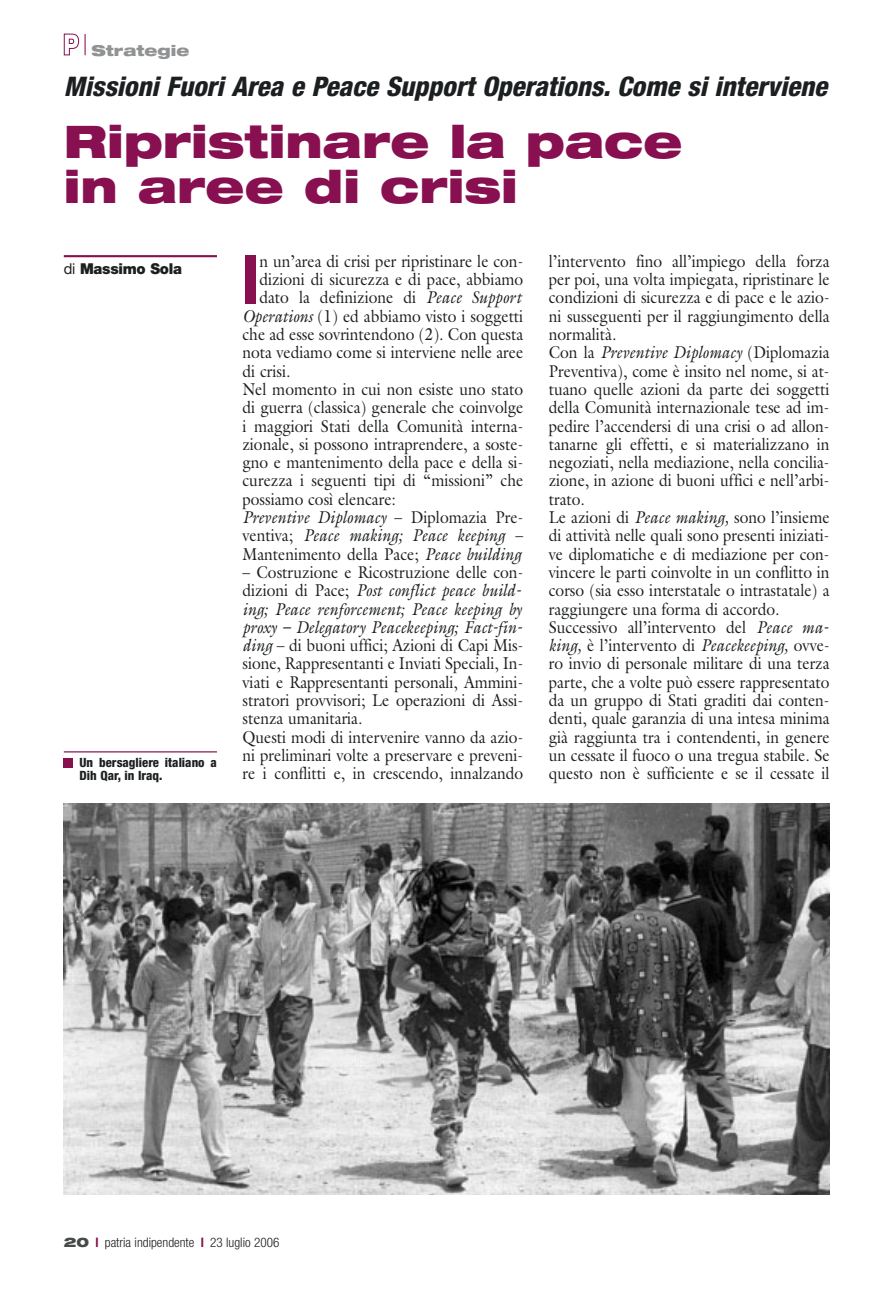
<style>
.page{position:relative;width:893px;height:1296px;background:#fff}
.page>*{position:absolute;margin:0;border:0;box-sizing:border-box;transform-origin:0 0}
.t1{font:800 condensed 67.65px "Helvetica Neue";color:#880f50;scale:.9 1}
.t2{font:900 expanded 45px/45px "Helvetica Neue";color:#880f50}
.t3{font:italic 800 condensed 27px "Helvetica Neue";color:#1c1f20}
.t4{font:17.25px/18.3px "Galliard";color:#1c1f20;scale:.9 1}
.t5{font:italic 17.25px "Galliard";color:#1c1f20;scale:.9 1}
.t6{font:900 15px "Helvetica Neue";letter-spacing:-.02em;color:#1c1f20}
.t7{font:900 expanded 15px "Helvetica Neue";color:#909293}
.t8{font:300 condensed 13.2px "Helvetica Neue";color:#1c1f20}
.t9{font:800 condensed 12.75px/12.8px "Helvetica Neue";color:#1c1f20}
.s1{font-weight:400}
.s2{font-style:italic}
.s3{font-style:normal}
.s4{font-weight:900;font-stretch:expanded;color:#47494a}
.s5{font-weight:700;color:#880f50}
</style>
<div class="page">
<svg style="left:85px;top:34px;width:1px;height:21px"></svg>
<svg style="left:63px;top:33px;width:17px;height:23px"></svg>
<svg style="left:64px;top:33px;width:15px;height:23px"></svg>
<img style="left:64px;top:804px;width:765px;height:391px">
<hr style="left:64px;top:751px;width:153px;height:1px;background:#880f50">
<div style="left:64px;top:758px;width:9px;height:9px;background:#880f50"></div>
<hr style="left:64px;top:255px;width:153px;height:2px;background:#880f50">
<p class="t7" style="left:91px;top:45px;width:99px">Strategie</p>
<h3 class="t3" style="left:64px;top:77px;width:764px">Missioni Fuori Area e Peace Support Operations. Come si interviene</h3>
<h2 class="t2" style="left:64px;top:123px;width:620px">Ripristinare la pace in aree di crisi</h2>
<p class="t6" style="left:64px;top:264px;width:120px"><span class="s1">di</span> Massimo Sola</p>
<p class="t9" style="left:80px;top:758px;width:139px">Un bersagliere italiano a<br>Dih Qar, in Iraq.</p>
<h1 class="t1" style="left:242px;top:255px;width:20px">I</h1>
<p class="t4" style="left:259px;top:254px;width:295px">n un’area di crisi per ripristinare le con-</p>
<p class="t4" style="left:259px;top:272px;width:295px">dizioni di sicurezza e di pace, abbiamo</p>
<p class="t4" style="left:259px;top:290px;width:292px">dato la definizione di <span class="s2">Peace Support</span></p>
<p class="t4" style="left:242px;top:308px;width:313px"><span class="s2">Operations</span> (1) ed abbiamo visto i soggetti</p>
<p class="t4" style="left:242px;top:327px;width:313px">che ad esse sovrintendono (2). Con questa</p>
<p class="t4" style="left:242px;top:345px;width:313px">nota vediamo come si interviene nelle aree</p>
<p class="t4" style="left:242px;top:363px;width:55px">di crisi.</p>
<p class="t4" style="left:242px;top:382px;width:313px">Nel momento in cui non esiste uno stato</p>
<p class="t4" style="left:242px;top:400px;width:313px">di guerra (classica) generale che coinvolge</p>
<p class="t4" style="left:242px;top:418px;width:313px">i maggiori Stati della Comunità interna-</p>
<p class="t4" style="left:242px;top:437px;width:313px">zionale, si possono intraprendere, a soste-</p>
<p class="t4" style="left:242px;top:455px;width:313px">gno e mantenimento della pace e della si-</p>
<p class="t4" style="left:242px;top:473px;width:313px">curezza i seguenti tipi di “missioni” che</p>
<p class="t4" style="left:242px;top:491px;width:172px">possiamo così elencare:</p>
<p class="t5" style="left:242px;top:511px;width:313px">Preventive Diplomacy <span class="s3">– Diplomazia Pre-</span></p>
<p class="t5" style="left:242px;top:529px;width:313px"><span class="s3">ventiva;</span> Peace making; Peace keeping <span class="s3">–</span></p>
<p class="t4" style="left:242px;top:546px;width:311px">Mantenimento della Pace; <span class="s2">Peace building</span></p>
<p class="t4" style="left:242px;top:565px;width:313px">– Costruzione e Ricostruzione delle con&shy;dizioni di Pace; <span class="s2">Post conflict peace build&shy;ing; Peace renforcement; Peace keeping by proxy – Delegatory Peacekeeping; Fact-fin&shy;ding</span> – di buoni uffici; Azioni di Capi Mis&shy;sione, Rappresentanti e Inviati Speciali, In&shy;viati e Rappresentanti personali, Ammini&shy;stratori provvisori; Le operazioni di Assi&shy;stenza umanitaria.<br>Questi modi di intervenire vanno da azio&shy;ni preliminari volte a preservare e preveni&shy;re i conflitti e, in crescendo, innalzando</p>
<p class="t4" style="left:549px;top:254px;width:313px">l’intervento fino all’impiego della forza per poi, una volta impiegata, ripristinare le condizioni di sicurezza e di pace e le azio&shy;ni susseguenti per il raggiungimento della normalità.<br>Con la <span class="s2">Preventive Diplomacy</span> (Diplomazia Preventiva), come è insito nel nome, si at&shy;tuano quelle azioni da parte dei soggetti della Comunità internazionale tese ad im&shy;pedire l’accendersi di una crisi o ad allon&shy;tanarne gli effetti, e si materializzano in negoziati, nella mediazione, nella concilia&shy;zione, in azione di buoni uffici e nell’arbi&shy;trato.<br>Le azioni di <span class="s2">Peace making,</span> sono l’insieme di attività nelle quali sono presenti iniziati&shy;ve diplomatiche e di mediazione per con&shy;vincere le parti coinvolte in un conflitto in corso (sia esso interstatale o intrastatale) a raggiungere una forma di accordo.<br>Successivo all’intervento del <span class="s2">Peace ma&shy;king,</span> è l’intervento di <span class="s2">Peacekeeping,</span> ovve&shy;ro invio di personale militare di una terza parte, che a volte può essere rappresentato da un gruppo di Stati graditi dai conten&shy;denti, quale garanzia di una intesa minima già raggiunta tra i contendenti, in genere un cessate il fuoco o una tregua stabile. Se questo non è sufficiente e se il cessate il</p>
<p class="t8" style="left:64px;top:1238px;width:217px"><span class="s4">20</span> <span class="s5">l</span> patria indipendente <span class="s5">l</span> 23 luglio 2006</p>
</div>
